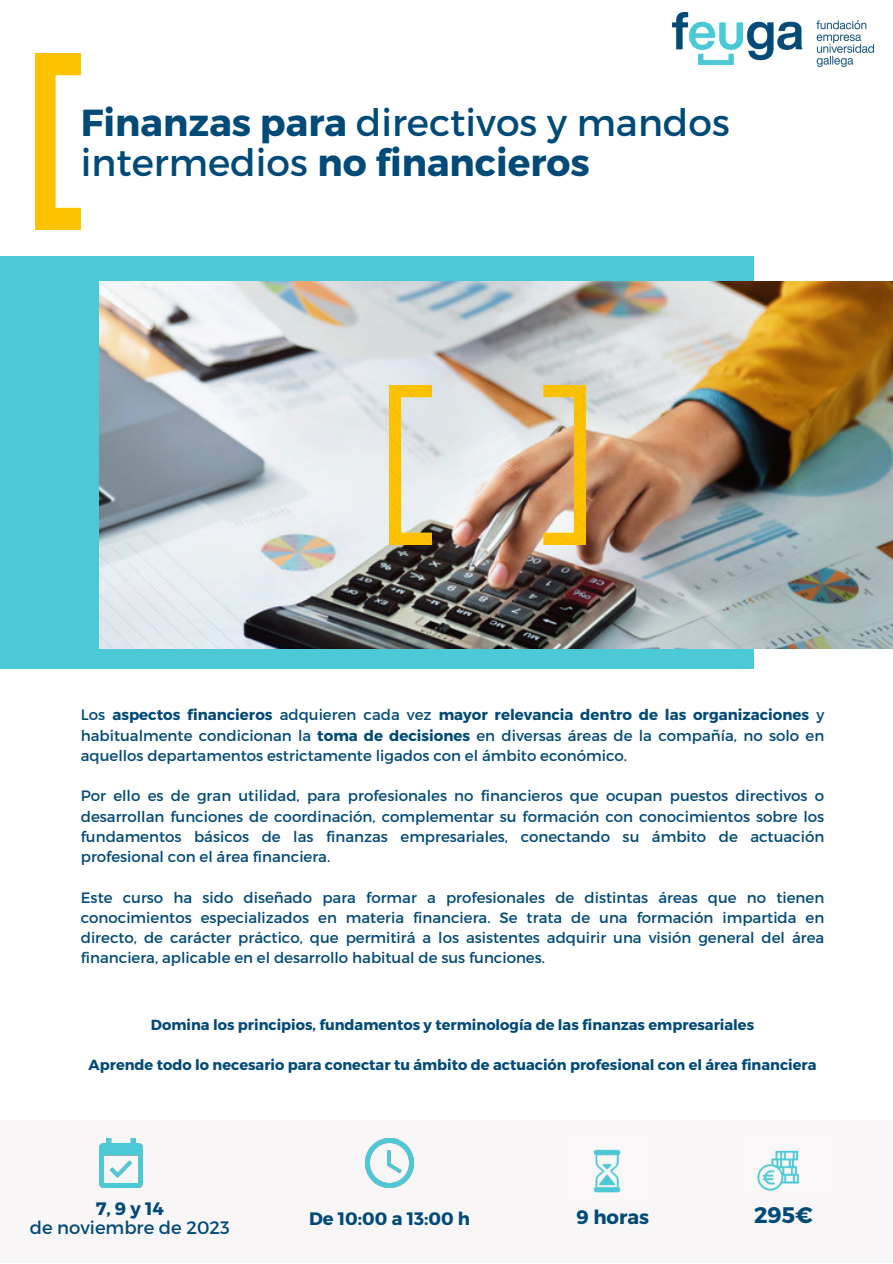
<style>
.page{position:relative;width:893px;height:1264px;background:#fff}
.page>*{position:absolute;margin:0;border:0;box-sizing:border-box;transform-origin:0 0}
.t1{font:37.65px/39.3px "Montserrat";color:#004a78}
.t2{font:700 22.5px "Montserrat";color:#004a78}
.t3{font:700 19.5px "Montserrat";color:#004a78}
.t4{font:700 18px "Montserrat";color:#004a78}
.t5{font:18px "Montserrat";color:#004a78}
.t6{font:15px/20.2px "Montserrat";color:#004a78;text-align:justify}
.t7{font:700 14.55px "Montserrat";color:#004a78}
.s1{font-weight:700}
</style>
<div class="page">
<img style="left:672px;top:13px;width:201px;height:54px">
<div style="left:0;top:256px;width:753px;height:412px;background:#4cc9d6"></div>
<img style="left:99px;top:282px;width:793px;height:366px">
<div style="left:0;top:1119px;width:892px;height:143px;background:#f8f6f7"></div>
<img style="left:99px;top:1138px;width:44px;height:49px">
<img style="left:365px;top:1138px;width:48px;height:49px">
<img style="left:35px;top:53px;width:47px;height:177px">
<img style="left:593px;top:1149px;width:28px;height:44px">
<img style="left:757px;top:1150px;width:43px;height:41px">
<img style="left:389px;top:386px;width:49px;height:158px">
<img style="left:537px;top:386px;width:48px;height:158px">
<p class="t1" style="left:81px;top:101px;width:650px"><span class="s1">Finanzas para</span> directivos y mandos intermedios <span class="s1">no financieros</span></p>
<p class="t6" style="left:81px;top:704px;width:745px">Los <span class="s1">aspectos financieros</span> adquieren cada vez <span class="s1">mayor relevancia dentro de las organizaciones</span> y habitualmente condicionan la <span class="s1">toma de decisiones</span> en diversas áreas de la compañía, no solo en aquellos departamentos estrictamente ligados con el ámbito económico.</p>
<p class="t6" style="left:81px;top:785px;width:745px">Por ello es de gran utilidad, para profesionales no financieros que ocupan puestos directivos o desarrollan funciones de coordinación, complementar su formación con conocimientos sobre los fundamentos básicos de las finanzas empresariales, conectando su ámbito de actuación profesional con el área financiera.</p>
<p class="t6" style="left:81px;top:886px;width:745px">Este curso ha sido diseñado para formar a profesionales de distintas áreas que no tienen conocimientos especializados en materia financiera. Se trata de una formación impartida en directo, de carácter práctico, que permitirá a los asistentes adquirir una visión general del área financiera, aplicable en el desarrollo habitual de sus funciones.</p>
<p class="t7" style="left:151px;top:1015px;width:604px">Domina los principios, fundamentos y terminología de las finanzas empresariales</p>
<p class="t7" style="left:89px;top:1055px;width:729px">Aprende todo lo necesario para conectar tu ámbito de actuación profesional con el área financiera</p>
<p class="t4" style="left:96px;top:1196px;width:70px">7,9y14</p>
<p class="t5" style="left:30px;top:1216px;width:201px">de noviembre de 2023</p>
<p class="t4" style="left:309px;top:1207px;width:162px">De 10:00 a 13:00 h</p>
<p class="t3" style="left:576px;top:1204px;width:74px">9 horas</p>
<p class="t2" style="left:754px;top:1200px;width:60px">295€</p>
</div>
